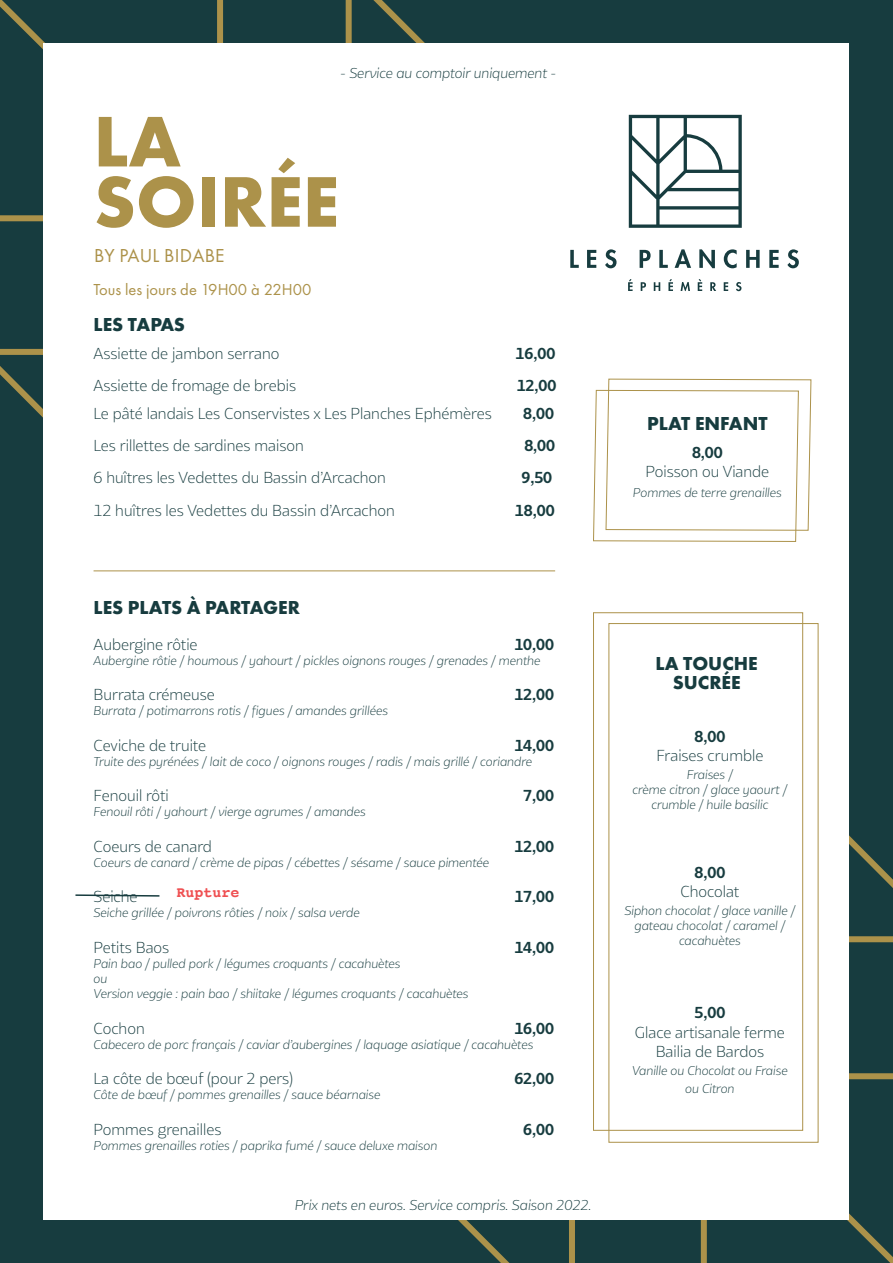
<style>
.page{position:relative;width:893px;height:1263px;background:#173c3f}
.page>*{position:absolute;margin:0;border:0;box-sizing:border-box;transform-origin:0 0}
.t1{font:700 74.25px/60.3px "Futura PT";color:#ac924a}
.tabs-diner{font:700 19.5px "Futura PT";color:#173c3f}
.tabs-dejeuner{font:700 19.5px/19.5px "Futura PT";color:#173c3f;text-align:center}
.t2{font:19.5px "Futura PT";letter-spacing:.01em;color:#ac924a}
.t3{font:16.5px "Futura PT";color:#ac924a}
.tabs-dejeuner-2{font:300 15px/19.5px "Bw Glenn Sans";color:#173c3f;text-align:center}
.tabs-diner-2{font:300 15px "Bw Glenn Sans";color:#173c3f}
.tabs-dejeuner-3{font:700 15px "Bw Glenn Sans";color:#173c3f}
.tabs-diner-3{font:700 15px "Bw Glenn Sans";color:#173c3f}
.tabs{font:700 15px "Courier";color:#ef5052}
.tabs-2{font:italic 300 13.5px "Bw Glenn Sans";color:#173c3f}
.tabs-dejeuner-4{font:italic 300 12px/15px "Bw Glenn Sans";color:#173c3f;text-align:center}
.s1{font-weight:700}
</style>
<div class="page">
<svg style="left:0;top:0;width:487px;height:486px"></svg>
<svg style="left:0;top:0;width:355px;height:358px"></svg>
<svg style="left:0;top:0;width:226px;height:224px"></svg>
<svg style="left:430px;top:835px;width:463px;height:428px"></svg>
<svg style="left:566px;top:933px;width:327px;height:330px"></svg>
<svg style="left:698px;top:1070px;width:195px;height:193px"></svg>
<div style="left:44px;top:44px;width:805px;height:1175px;background:#fff"></div>
<svg style="left:570px;top:250px;width:9px;height:18px"></svg>
<svg style="left:587px;top:250px;width:9px;height:18px"></svg>
<svg style="left:605px;top:249px;width:11px;height:19px"></svg>
<svg style="left:640px;top:250px;width:11px;height:18px"></svg>
<svg style="left:659px;top:250px;width:9px;height:18px"></svg>
<svg style="left:675px;top:249px;width:16px;height:19px"></svg>
<svg style="left:699px;top:249px;width:16px;height:19px"></svg>
<svg style="left:724px;top:249px;width:13px;height:19px"></svg>
<svg style="left:746px;top:250px;width:14px;height:18px"></svg>
<svg style="left:769px;top:250px;width:10px;height:18px"></svg>
<svg style="left:787px;top:249px;width:12px;height:19px"></svg>
<svg style="left:628px;top:279px;width:5px;height:12px"></svg>
<svg style="left:641px;top:282px;width:5px;height:9px"></svg>
<svg style="left:654px;top:282px;width:6px;height:9px"></svg>
<svg style="left:668px;top:279px;width:5px;height:12px"></svg>
<svg style="left:681px;top:282px;width:9px;height:9px"></svg>
<svg style="left:698px;top:279px;width:4px;height:12px"></svg>
<svg style="left:710px;top:282px;width:6px;height:9px"></svg>
<svg style="left:724px;top:282px;width:4px;height:9px"></svg>
<svg style="left:736px;top:282px;width:5px;height:9px"></svg>
<svg style="left:629px;top:115px;width:113px;height:113px"></svg>
<hr style="left:94px;top:570px;width:461px;height:1px;background:#ac924a">
<svg style="left:593px;top:378px;width:219px;height:164px"></svg>
<div style="left:593px;top:612px;width:210px;height:519px;border:1px solid #ac924a"></div>
<svg style="left:75px;top:894px;width:85px;height:3px"></svg>
<p class="tabs-2" style="left:340px;top:65px;width:218px">- Service au comptoir uniquement -</p>
<p class="t1" style="left:94px;top:110px;width:247px">LA<br>SOIRÉE</p>
<p class="t2" style="left:94px;top:244px;width:132px">BY PAUL BIDABE</p>
<p class="t3" style="left:94px;top:279px;width:219px">Tous les jours de 19H00 à 22H00</p>
<p class="tabs-diner" style="left:94px;top:311px;width:93px">LES TAPAS</p>
<p class="tabs-diner-2" style="left:94px;top:344px;width:187px">Assiette de jambon serrano</p>
<p class="tabs-diner-3" style="left:516px;top:344px;width:41px">16,00</p>
<p class="tabs-diner-2" style="left:94px;top:376px;width:204px">Assiette de fromage de brebis</p>
<p class="tabs-diner-3" style="left:517px;top:376px;width:41px">12,00</p>
<p class="tabs-dejeuner-2" style="left:94px;top:403px;width:400px">Le pâté landais Les Conservistes x Les Planches Ephémères</p>
<p class="tabs-dejeuner-3" style="left:523px;top:404px;width:32px">8,00</p>
<p class="tabs-diner-2" style="left:94px;top:436px;width:212px">Les rillettes de sardines maison</p>
<p class="tabs-diner-3" style="left:524px;top:436px;width:32px">8,00</p>
<p class="tabs-diner-2" style="left:94px;top:469px;width:294px">6 huîtres les Vedettes du Bassin d’Arcachon</p>
<p class="tabs-diner-3" style="left:521px;top:468px;width:32px">9,50</p>
<p class="tabs-diner-2" style="left:94px;top:501px;width:303px">12 huîtres les Vedettes du Bassin d’Arcachon</p>
<p class="tabs-diner-3" style="left:515px;top:501px;width:41px">18,00</p>
<p class="tabs-diner" style="left:94px;top:595px;width:208px">LES PLATS À PARTAGER</p>
<p class="tabs-dejeuner-2" style="left:94px;top:634px;width:106px">Aubergine rôtie</p>
<p class="tabs-dejeuner-3" style="left:514px;top:635px;width:41px">10,00</p>
<p class="tabs-dejeuner-4" style="left:94px;top:653px;width:448px">Aubergine rôtie / houmous / yahourt / pickles oignons rouges / grenades / menthe</p>
<p class="tabs-dejeuner-2" style="left:94px;top:685px;width:123px">Burrata crémeuse</p>
<p class="tabs-dejeuner-3" style="left:514px;top:685px;width:41px">12,00</p>
<p class="tabs-dejeuner-4" style="left:94px;top:703px;width:296px">Burrata / potimarrons rotis / figues / amandes grillées</p>
<p class="tabs-dejeuner-2" style="left:94px;top:735px;width:114px">Ceviche de truite</p>
<p class="tabs-dejeuner-3" style="left:514px;top:736px;width:41px">14,00</p>
<p class="tabs-dejeuner-4" style="left:94px;top:754px;width:440px">Truite des pyrénées / lait de coco / oignons rouges / radis / mais grillé / coriandre</p>
<p class="tabs-dejeuner-2" style="left:94px;top:786px;width:77px">Fenouil rôti</p>
<p class="tabs-dejeuner-3" style="left:523px;top:787px;width:32px">7,00</p>
<p class="tabs-dejeuner-4" style="left:94px;top:804px;width:274px">Fenouil rôti / yahourt / vierge agrumes / amandes</p>
<p class="tabs-dejeuner-2" style="left:94px;top:836px;width:120px">Coeurs de canard</p>
<p class="tabs-dejeuner-3" style="left:514px;top:837px;width:41px">12,00</p>
<p class="tabs-dejeuner-4" style="left:94px;top:855px;width:397px">Coeurs de canard / crème de pipas / cébettes / sésame / sauce pimentée</p>
<p class="tabs-dejeuner-2" style="left:94px;top:887px;width:46px">Seiche</p>
<p class="tabs-dejeuner-3" style="left:514px;top:888px;width:41px">17,00</p>
<p class="tabs-dejeuner-4" style="left:94px;top:905px;width:268px">Seiche grillée / poivrons rôties / noix / salsa verde</p>
<p class="tabs-dejeuner-2" style="left:94px;top:937px;width:77px">Petits Baos</p>
<p class="tabs-dejeuner-3" style="left:514px;top:938px;width:41px">14,00</p>
<p class="tabs-dejeuner-4" style="left:94px;top:956px;width:376px;text-align:left">Pain bao / pulled pork / légumes croquants / cacahuètes<br>ou<br>Version veggie : pain bao / shiitake / légumes croquants / cacahuètes</p>
<p class="tabs-dejeuner-2" style="left:94px;top:1018px;width:53px">Cochon</p>
<p class="tabs-dejeuner-3" style="left:514px;top:1019px;width:41px">16,00</p>
<p class="tabs-dejeuner-4" style="left:94px;top:1036px;width:441px">Cabecero de porc français / caviar d’aubergines / laquage asiatique / cacahuètes</p>
<p class="tabs-dejeuner-2" style="left:94px;top:1068px;width:201px">La côte de bœuf (pour 2 pers)</p>
<p class="tabs-dejeuner-3" style="left:514px;top:1069px;width:41px">62,00</p>
<p class="tabs-dejeuner-4" style="left:94px;top:1087px;width:288px">Côte de bœuf / pommes grenailles / sauce béarnaise</p>
<p class="tabs-dejeuner-2" style="left:94px;top:1119px;width:129px">Pommes grenailles</p>
<p class="tabs-dejeuner-3" style="left:523px;top:1120px;width:32px">6,00</p>
<p class="tabs-dejeuner-4" style="left:94px;top:1137px;width:345px">Pommes grenailles roties / paprika fumé / sauce deluxe maison</p>
<p class="tabs" style="left:176px;top:880px;width:64px">Rupture</p>
<p class="tabs-2" style="left:295px;top:1196px;width:298px">Prix nets en euros. Service compris. Saison 2022.</p>
<p class="tabs-dejeuner" style="left:647px;top:413px;width:122px">PLAT ENFANT</p>
<p class="tabs-dejeuner-2" style="left:645px;top:442px;width:125px"><span class="s1">8,00<br></span>Poisson ou Viande</p>
<p class="tabs-dejeuner-4" style="left:633px;top:485px;width:150px">Pommes de terre grenailles</p>
<p class="tabs-dejeuner" style="left:656px;top:653px;width:104px">LA TOUCHE<br>SUCRÉE</p>
<p class="tabs-dejeuner-2" style="left:656px;top:726px;width:108px"><span class="s1">8,00<br></span>Fraises crumble</p>
<p class="tabs-dejeuner-4" style="left:632px;top:767px;width:156px">Fraises /<br>crème citron / glace yaourt / crumble / huile basilic</p>
<p class="tabs-dejeuner-2" style="left:680px;top:862px;width:60px"><span class="s1">8,00<br></span>Chocolat</p>
<p class="tabs-dejeuner-4" style="left:624px;top:903px;width:172px">Siphon chocolat / glace vanille / gateau chocolat / caramel / cacahuètes</p>
<p class="tabs-dejeuner-2" style="left:635px;top:1003px;width:151px"><span class="s1">5,00<br></span>Glace artisanale ferme<br>Bailia de Bardos</p>
<p class="tabs-dejeuner-4" style="left:632px;top:1062px;width:157px;line-height:18px">Vanille ou Chocolat ou Fraise ou Citron</p>
</div>
